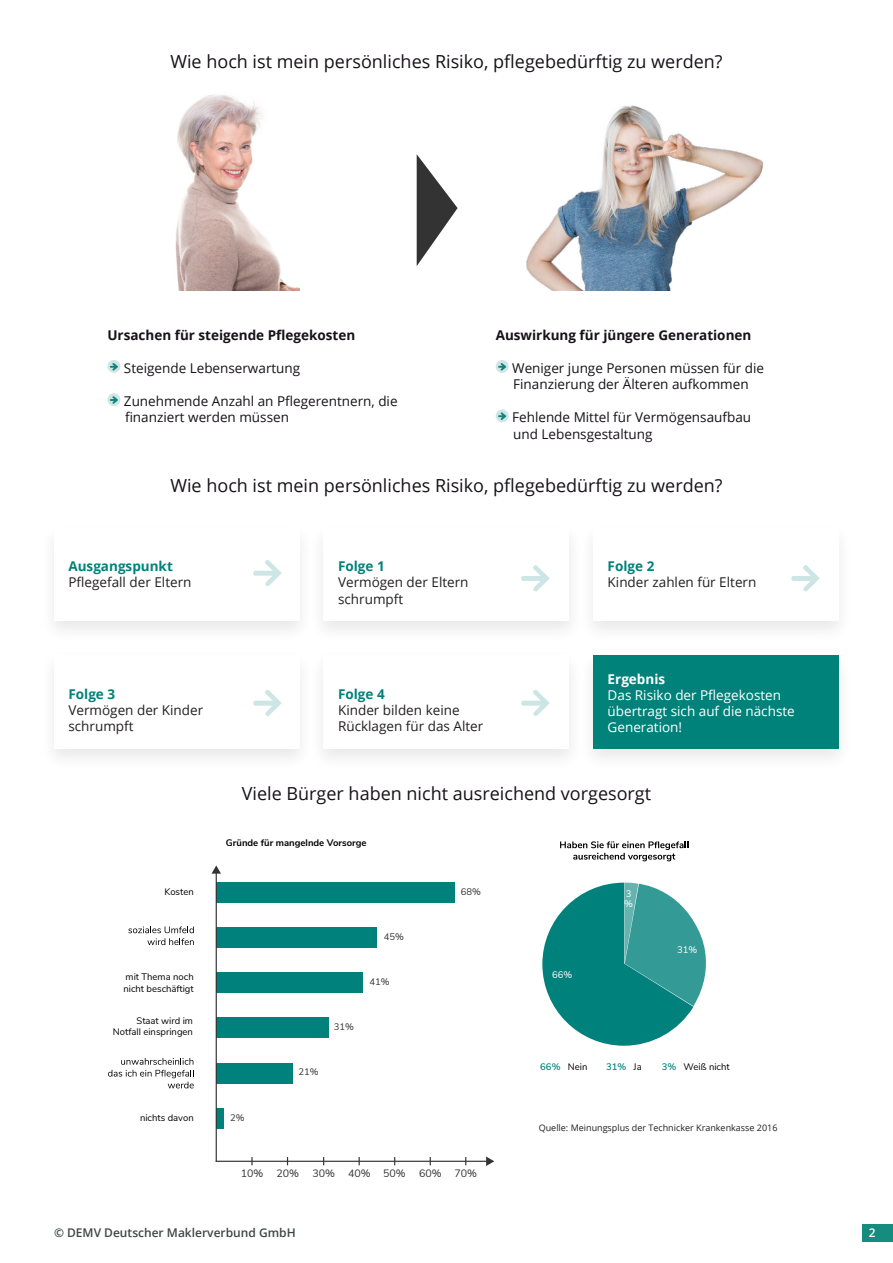
<style>
.page{position:relative;width:893px;height:1263px;background:#fff}
.page>*{position:absolute;margin:0;border:0;box-sizing:border-box;transform-origin:0 0}
.t1{font:18px "Open Sans";color:#161218}
.t2{font:13.5px/16.2px "Open Sans";color:#161218}
.t3{font:13.5px/16.2px "Open Sans";color:#231f20}
.t4{font:700 13.5px "Open Sans";color:#161218}
.t5{font:13.5px/16.2px "Open Sans";color:#fff}
.t6{font:700 13.5px "Open Sans";color:#00827a}
.t7{font:700 13.5px "Open Sans";color:#fff}
.t8{font:600 12px "Open Sans";color:#404545}
.t9{font:600 12px "Open Sans";color:#fff}
.t10{font:10.65px "Nunito Sans";color:#333}
.t11{font:9.45px/11.9px "Nunito Sans";color:#000}
.t12{font:700 9.45px "Nunito Sans";color:#000}
.t13{font:9.45px "Nunito Sans";color:#333}
.t14{font:9.45px/9.4px "Nunito Sans";color:#fff}
.t15{font:600 9.45px "Nunito Sans";color:#00817b}
.t16{font:9px "Open Sans";color:#231f20}
.s1{font-weight:600;color:#00817b}
.s2{font-weight:400;color:#000}
</style>
<div class="page">
<div style="left:862px;top:1224px;width:31px;height:18px;background:#168c7e"></div>
<img style="left:175px;top:94px;width:124px;height:196px">
<img style="left:526px;top:105px;width:238px;height:185px">
<svg style="left:417px;top:154px;width:41px;height:112px"></svg>
<svg style="left:107px;top:360px;width:13px;height:13px"></svg>
<svg style="left:110px;top:363px;width:8px;height:8px"></svg>
<svg style="left:107px;top:393px;width:13px;height:13px"></svg>
<svg style="left:110px;top:396px;width:8px;height:8px"></svg>
<svg style="left:496px;top:360px;width:13px;height:13px"></svg>
<svg style="left:498px;top:363px;width:8px;height:8px"></svg>
<svg style="left:496px;top:409px;width:13px;height:13px"></svg>
<svg style="left:498px;top:412px;width:8px;height:8px"></svg>
<div style="left:40px;top:521px;width:274px;height:122px;background:#231f20;opacity:.1"></div>
<div style="left:54px;top:527px;width:246px;height:94px;background:#fff"></div>
<div style="left:309px;top:521px;width:274px;height:122px;background:#231f20;opacity:.1"></div>
<div style="left:324px;top:527px;width:245px;height:94px;background:#fff"></div>
<div style="left:579px;top:521px;width:274px;height:122px;background:#231f20;opacity:.1"></div>
<div style="left:593px;top:527px;width:246px;height:94px;background:#fff"></div>
<div style="left:40px;top:649px;width:274px;height:122px;background:#231f20;opacity:.1"></div>
<div style="left:54px;top:655px;width:246px;height:93px;background:#fff"></div>
<div style="left:309px;top:649px;width:274px;height:122px;background:#231f20;opacity:.1"></div>
<div style="left:324px;top:655px;width:245px;height:93px;background:#fff"></div>
<div style="left:579px;top:649px;width:274px;height:122px;background:#231f20;opacity:.1"></div>
<div style="left:593px;top:655px;width:246px;height:93px;background:#00827a"></div>
<svg style="left:253px;top:560px;width:29px;height:26px"></svg>
<svg style="left:521px;top:565px;width:29px;height:26px"></svg>
<svg style="left:791px;top:565px;width:29px;height:26px"></svg>
<svg style="left:253px;top:690px;width:29px;height:26px"></svg>
<svg style="left:521px;top:690px;width:29px;height:26px"></svg>
<svg style="left:560px;top:841px;width:128px;height:20px"></svg>
<svg style="left:542px;top:882px;width:164px;height:164px"></svg>
<div style="left:216px;top:882px;width:239px;height:21px;background:#00817b"></div>
<svg style="left:128px;top:926px;width:66px;height:19px"></svg>
<div style="left:216px;top:927px;width:161px;height:21px;background:#00817b"></div>
<div style="left:216px;top:972px;width:147px;height:21px;background:#00817b"></div>
<div style="left:216px;top:1017px;width:113px;height:21px;background:#00817b"></div>
<svg style="left:108px;top:1058px;width:86px;height:30px"></svg>
<div style="left:216px;top:1062px;width:77px;height:21px;background:#00817b"></div>
<div style="left:216px;top:1108px;width:8px;height:20px;background:#00817b"></div>
<hr style="left:216px;top:872px;width:1px;height:290px;background:#333">
<svg style="left:212px;top:865px;width:9px;height:9px"></svg>
<hr style="left:216px;top:1161px;width:271px;height:1px;background:#333">
<svg style="left:486px;top:1156px;width:8px;height:10px"></svg>
<svg style="left:251px;top:1157px;width:2px;height:8px"></svg>
<h1 class="t1" style="left:170px;top:49px;width:554px">Wie hoch ist mein persönliches Risiko, pflegebedürftig zu werden?</h1>
<p class="t4" style="left:107px;top:325px;width:249px">Ursachen für steigende Pflegekosten</p>
<p class="t2" style="left:124px;top:360px;width:178px">Steigende Lebenserwartung</p>
<p class="t2" style="left:124px;top:393px;width:275px">Zunehmende Anzahl an Pflegerentnern, die finanziert werden müssen</p>
<p class="t4" style="left:496px;top:325px;width:257px">Auswirkung für jüngere Generationen</p>
<p class="t2" style="left:512px;top:360px;width:253px">Weniger junge Personen müssen für die<br>Finanzierung der Älteren aufkommen</p>
<p class="t2" style="left:512px;top:409px;width:240px">Fehlende Mittel für Vermögensaufbau und Lebensgestaltung</p>
<h1 class="t1" style="left:170px;top:473px;width:554px">Wie hoch ist mein persönliches Risiko, pflegebedürftig zu werden?</h1>
<p class="t6" style="left:68px;top:557px;width:106px">Ausgangs punkt</p>
<p class="t3" style="left:68px;top:574px;width:125px">Pflegefall der Eltern</p>
<p class="t6" style="left:338px;top:557px;width:48px">Folge 1</p>
<p class="t3" style="left:338px;top:574px;width:132px">Vermögen der Eltern schrumpft</p>
<p class="t6" style="left:608px;top:557px;width:48px">Folge 2</p>
<p class="t3" style="left:608px;top:574px;width:150px">Kinder zahlen für Eltern</p>
<p class="t6" style="left:68px;top:684px;width:48px">Folge 3</p>
<p class="t3" style="left:68px;top:701px;width:136px">Vermögen der Kinder schrumpft</p>
<p class="t6" style="left:338px;top:684px;width:48px">Folge 4</p>
<p class="t3" style="left:338px;top:701px;width:147px">Kinder bilden keine<br>Rücklagen für das Alter</p>
<p class="t7" style="left:608px;top:669px;width:59px">Ergebnis</p>
<p class="t5" style="left:608px;top:687px;width:189px">Das Risiko der Pflegekosten übertragt sich auf die nächste<br>Generation!</p>
<h1 class="t1" style="left:242px;top:782px;width:411px">Viele Bürger haben nicht ausreichend vorgesorgt</h1>
<p class="t12" style="left:226px;top:840px;width:142px">Gründe für mangelnde Vorsorge</p>
<p class="t11" style="left:164px;top:886px;width:31px">Kosten</p>
<p class="t13" style="left:461px;top:888px;width:22px">68%</p>
<p class="t13" style="left:384px;top:933px;width:22px">45%</p>
<p class="t11" style="left:123px;top:972px;width:72px">mit Thema noch nicht beschäftigt</p>
<p class="t13" style="left:369px;top:978px;width:22px">41%</p>
<p class="t11" style="left:113px;top:1015px;width:81px;text-align:right">Staat wird im<br>Notfall einspringen</p>
<p class="t13" style="left:334px;top:1023px;width:22px">31%</p>
<p class="t13" style="left:298px;top:1068px;width:22px">21%</p>
<p class="t11" style="left:140px;top:1112px;width:55px">nichts davon</p>
<p class="t13" style="left:230px;top:1113px;width:16px">2%</p>
<p class="t10" style="left:241px;top:1169px;width:238px">10% 20% 30% 40% 50% 60% 70%</p>
<p class="t14" style="left:552px;top:971px;width:22px">66%</p>
<p class="t14" style="left:624px;top:890px;width:10px">3 %</p>
<p class="t14" style="left:677px;top:945px;width:22px">31%</p>
<p class="t11" style="left:540px;top:1061px;width:49px"><span class="s1">66%</span> Nein</p>
<p class="t15" style="left:606px;top:1063px;width:37px">31% <span class="s2">Ja</span></p>
<p class="t11" style="left:662px;top:1061px;width:70px"><span class="s1">3%</span> Weiß nicht</p>
<p class="t16" style="left:539px;top:1121px;width:240px">Quelle: Meinungsplus der Technicker Krankenkasse 2016</p>
<p class="t8" style="left:54px;top:1226px;width:243px">© DEMV Deutscher Maklerverbund GmbH</p>
<p class="t9" style="left:869px;top:1226px;width:8px">2</p>
</div>
